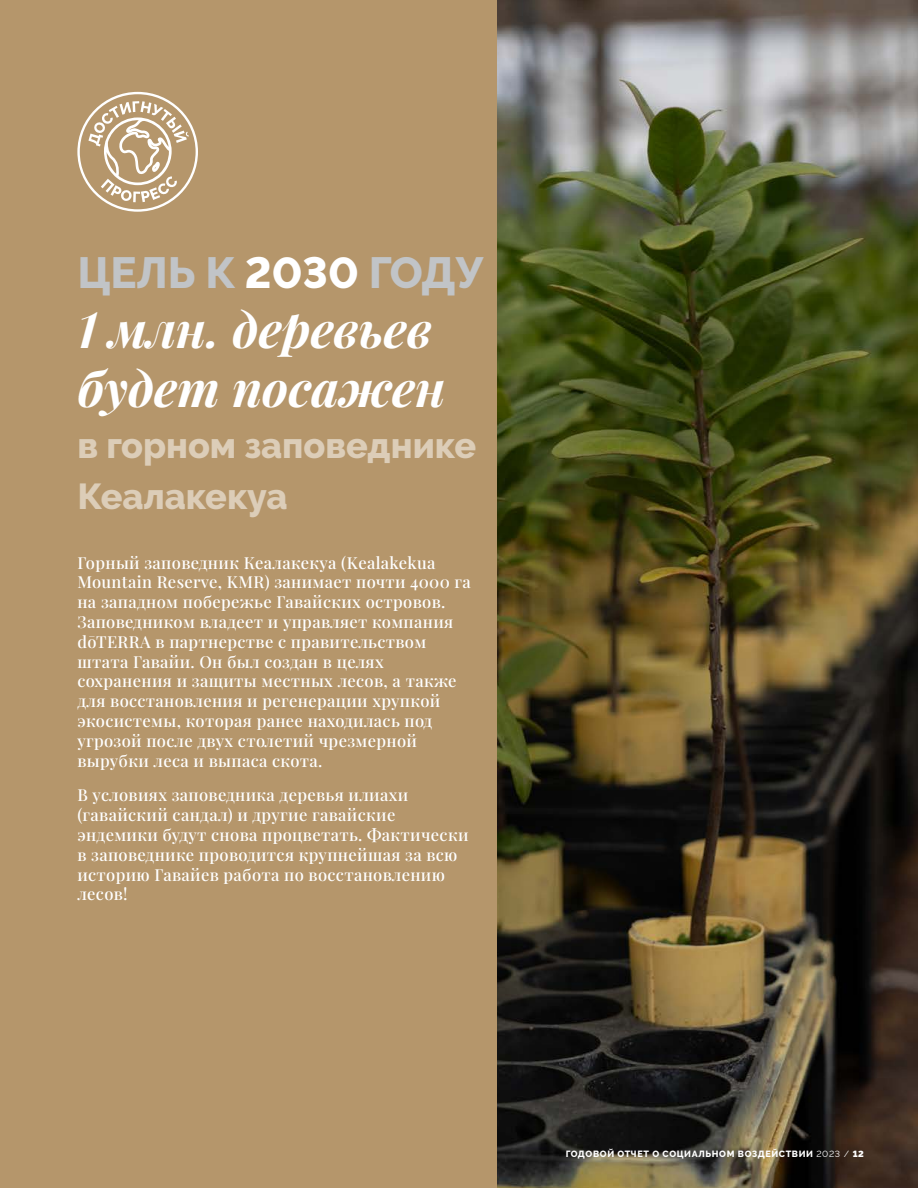
<style>
.page{position:relative;width:918px;height:1188px;background:#fff}
.page>*{position:absolute;margin:0;border:0;box-sizing:border-box;transform-origin:0 0}
.t1{font:italic 49.5px/59.4px "Playfair Display";color:#fff}
.t2{font:800 43.5px "Raleway";color:#c1c4c7}
.t3{font:800 36px/51px "Raleway";color:#dccdb8}
.t4{font:16.5px/19.8px "Playfair Display";letter-spacing:.02em;color:#fff}
.t5{font:800 9px "Raleway";letter-spacing:.07em;color:#fff}
.s1{color:#fff}
.s2{font-weight:100}
</style>
<div class="page">
<img style="left:497px;top:0;width:421px;height:1188px">
<div style="left:0;top:0;width:497px;height:1188px;background:#b5966b"></div>
<svg style="left:77px;top:92px;width:121px;height:120px"></svg>
<h2 class="t2" style="left:77px;top:248px;width:408px">ЦЕЛЬ К <span class="s1">2030</span> ГОДУ</h2>
<h1 class="t1" style="left:77px;top:295px;width:369px">1 млн. деревьев будет посажен</h1>
<h3 class="t3" style="left:77px;top:420px;width:400px">в горном заповеднике<br>Кеалакекуа</h3>
<p class="t4" style="left:77px;top:551px;width:395px">Горный заповедник Кеалакекуа (Kealakekua Mountain Reserve, KMR) занимает почти 4000 га на западном побережье Гавайских островов.<br>Заповедником владеет и управляет компания dōTERRA в партнерстве с правительством штата Гавайи. Он был создан в целях сохранения и защиты местных лесов, а также для восстановления и регенерации хрупкой экосистемы, которая ранее находилась под угрозой после двух столетий чрезмерной вырубки леса и выпаса скота.</p>
<p class="t4" style="left:77px;top:784px;width:393px">В условиях заповедника деревья илиахи (гавайский сандал) и другие гавайские эндемики будут снова процветать. Фактически в заповеднике проводится крупнейшая за всю историю Гавайев работа по восстановлению лесов!</p>
<p class="t5" style="left:566px;top:1149px;width:300px">ГОДОВОЙ ОТЧЕТ О СОЦИАЛЬНОМ ВОЗДЕЙСТВИИ <span class="s2">2023 / 12</span></p>
</div>
